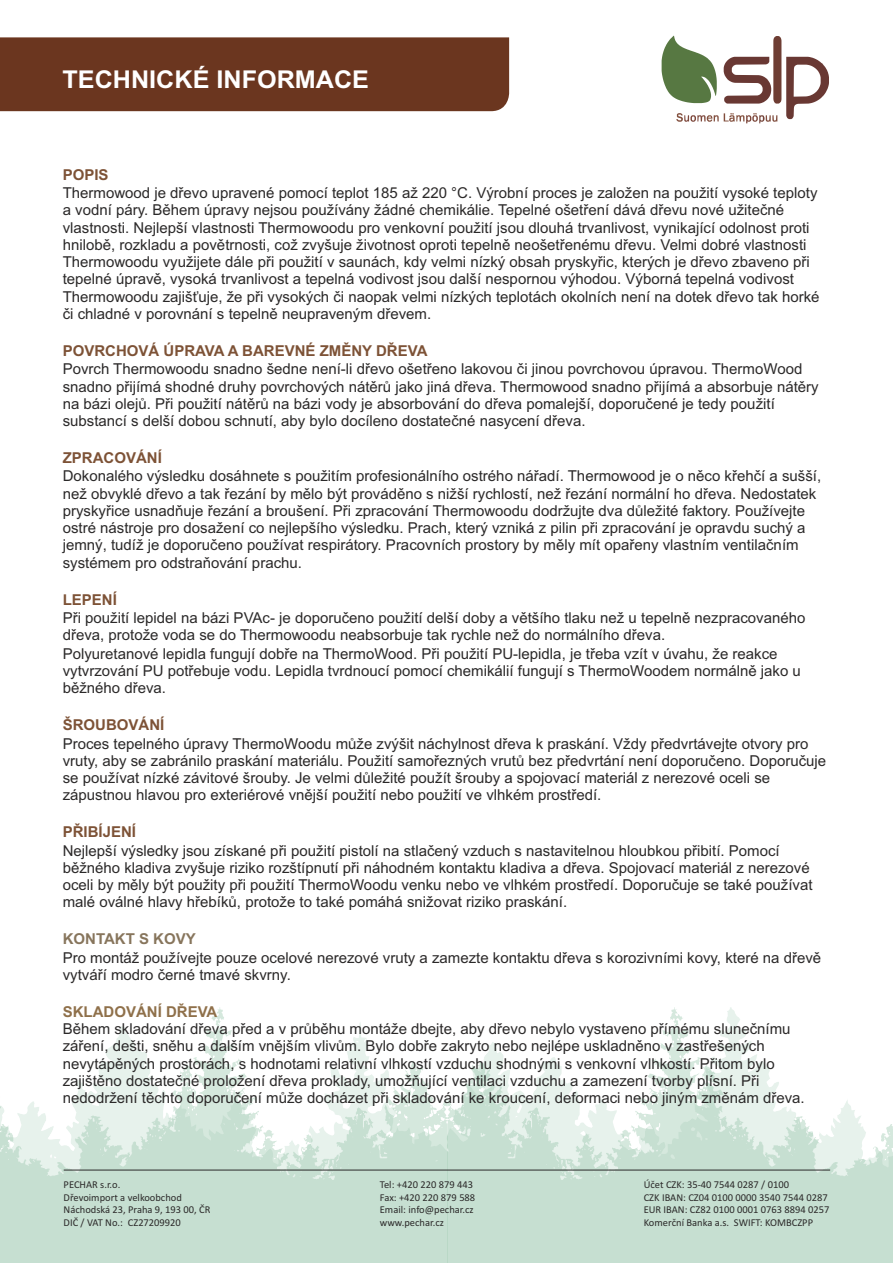
<style>
.page{position:relative;width:893px;height:1263px;background:#fff}
.page>*{position:absolute;margin:0;border:0;box-sizing:border-box;transform-origin:0 0}
.t1{font:700 24.6px "Arial";color:#fff}
.t2{font:15px/17.2px "Arial";color:#2b2929}
.t3{font:700 15px "Arial";color:#7d5236}
.t4{font:700 15px "Arial";color:#8f704a}
.t5{font:700 15px "Arial";color:#87755c}
.t6{font:10.5px/12.8px "Calibri";color:#2b2929}
</style>
<div class="page">
<img style="left:0;top:1026px;width:893px;height:237px">
<hr style="left:64px;top:1169px;width:766px;height:1px;background:#2b2929">
<svg style="left:662px;top:36px;width:167px;height:87px"></svg>
<div style="left:0;top:37px;width:509px;height:74px;background:#6b361f"></div>
<h1 class="t1" style="left:63px;top:70px;width:308px">TECHNICKÉ INFORMACE</h1>
<p class="t3" style="left:63px;top:169px;width:47px">POPIS</p>
<p class="t2" style="left:63px;top:186px;width:758px">Thermowood je dřevo upravené pomocí teplot 185 až 220 °C. Výrobní proces je založen na použití vysoké teploty a vodní páry. Během úpravy nejsou používány žádné chemikálie. Tepelné ošetření dává dřevu nové užitečné vlastnosti. Nejlepší vlastnosti Thermowoodu pro venkovní použití jsou dlouhá trvanlivost, vynikající odolnost proti hnilobě, rozkladu a povětrnosti, což zvyšuje životnost oproti tepelně neošetřenému dřevu. Velmi dobré vlastnosti Thermowoodu využijete dále při použití v saunách, kdy velmi nízký obsah pryskyřic, kterých je dřevo zbaveno při tepelné úpravě, vysoká trvanlivost a tepelná vodivost jsou další nespornou výhodou. Výborná tepelná vodivost Thermowoodu zajišťuje, že při vysokých či naopak velmi nízkých teplotách okolních není na dotek dřevo tak horké či chladné v porovnání s tepelně neupraveným dřevem.</p>
<p class="t3" style="left:63px;top:345px;width:366px">POVRCHOVÁ ÚPRAVA A BAREVNÉ ZMĚNY DŘEVA</p>
<p class="t2" style="left:63px;top:362px;width:757px">Povrch Thermowoodu snadno šedne není-li dřevo ošetřeno lakovou či jinou povrchovou úpravou. ThermoWood snadno přijímá shodné druhy povrchových nátěrů jako jiná dřeva. Thermowood snadno přijímá a absorbuje nátěry na bázi olejů. Při použití nátěrů na bázi vody je absorbování do dřeva pomalejší, doporučené je tedy použití substancí s delší dobou schnutí, aby bylo docíleno dostatečné nasycení dřeva.</p>
<p class="t3" style="left:63px;top:452px;width:101px">ZPRACOVÁNÍ</p>
<p class="t2" style="left:63px;top:469px;width:760px">Dokonalého výsledku dosáhnete s použitím profesionálního ostrého nářadí. Thermowood je o něco křehčí a sušší, než obvyklé dřevo a tak řezání by mělo být prováděno s nižší rychlostí, než řezání normální ho dřeva. Nedostatek pryskyřice usnadňuje řezání a broušení. Při zpracování Thermowoodu dodržujte dva důležité faktory. Používejte ostré nástroje pro dosažení co nejlepšího výsledku. Prach, který vzniká z pilin při zpracování je opravdu suchý a jemný, tudíž je doporučeno používat respirátory. Pracovních prostory by měly mít opařeny vlastním ventilačním systémem pro odstraňování prachu.</p>
<p class="t3" style="left:63px;top:594px;width:56px">LEPENÍ</p>
<p class="t2" style="left:63px;top:610px;width:744px">Při použití lepidel na bázi PVAc- je doporučeno použití delší doby a většího tlaku než u tepelně nezpracovaného dřeva, protože voda se do Thermowoodu neabsorbuje tak rychle než do normálního dřeva.<br>Polyuretanové lepidla fungují dobře na ThermoWood. Při použití PU-lepidla, je třeba vzít v úvahu, že reakce vytvrzování PU potřebuje vodu. Lepidla tvrdnoucí pomocí chemikálií fungují s ThermoWoodem normálně jako u běžného dřeva.</p>
<p class="t3" style="left:63px;top:719px;width:103px">ŠROUBOVÁNÍ</p>
<p class="t2" style="left:63px;top:736px;width:765px">Proces tepelného úpravy ThermoWoodu může zvýšit náchylnost dřeva k praskání. Vždy předvrtávejte otvory pro vruty, aby se zabránilo praskání materiálu. Použití samořezných vrutů bez předvrtání není doporučeno. Doporučuje se používat nízké závitové šrouby. Je velmi důležité použít šrouby a spojovací materiál z nerezové oceli se zápustnou hlavou pro exteriérové vnější použití nebo použití ve vlhkém prostředí.</p>
<p class="t3" style="left:63px;top:826px;width:75px">PŘIBÍJENÍ</p>
<p class="t2" style="left:63px;top:843px;width:751px">Nejlepší výsledky jsou získané při použití pistolí na stlačený vzduch s nastavitelnou hloubkou přibití. Pomocí běžného kladiva zvyšuje riziko rozštípnutí při náhodném kontaktu kladiva a dřeva. Spojovací materiál z nerezové oceli by měly být použity při použití ThermoWoodu venku nebo ve vlhkém prostředí. Doporučuje se také používat malé oválné hlavy hřebíků, protože to také pomáhá snižovat riziko praskání.</p>
<p class="t5" style="left:63px;top:933px;width:135px">KONTAKT S KOVY</p>
<p class="t2" style="left:63px;top:950px;width:760px">Pro montáž používejte pouze ocelové nerezové vruty a zamezte kontaktu dřeva s korozivními kovy, které na dřevě vytváří modro černé tmavé skvrny.</p>
<p class="t2" style="left:63px;top:1021px;width:744px">Během skladování dřeva před a v průběhu montáže dbejte, aby dřevo nebylo vystaveno přímému slunečnímu záření, dešti, sněhu a dalším vnějším vlivům. Bylo dobře zakryto nebo nejlépe uskladněno v zastřešených nevytápěných prostorách, s hodnotami relativní vlhkostí vzduchu shodnými s venkovní vlhkostí. Přitom bylo zajištěno dostatečné proložení dřeva proklady, umožňující ventilaci vzduchu a zamezení tvorby plísní. Při nedodržení těchto doporučení může docházet při skladování ke kroucení, deformaci nebo jiným změnám dřeva.</p>
<p class="t4" style="left:63px;top:1006px;width:156px">SKLADOVÁNÍ DŘEVA</p>
<p class="t6" style="left:64px;top:1179px;width:148px">PECHAR s.r.o.<br>Dřevoimport a velkoobchod<br>Náchodská 23, Praha 9, 193 00, ČR<br>DIČ / VAT No.: CZ27209920</p>
<p class="t6" style="left:644px;top:1179px;width:187px">Účet CZK: 35-40 7544 0287 / 0100<br>CZK IBAN: CZ04 0100 0000 3540 7544 0287<br>EUR IBAN: CZ82 0100 0001 0763 8894 0257<br>Komerční Banka a.s. SWIFT: KOMBCZPP</p>
<p class="t6" style="left:380px;top:1179px;width:97px">Tel: +420 220 879 443<br>Fax: +420 220 879 588<br>Email: info@pechar.cz www.pechar.cz</p>
</div>
